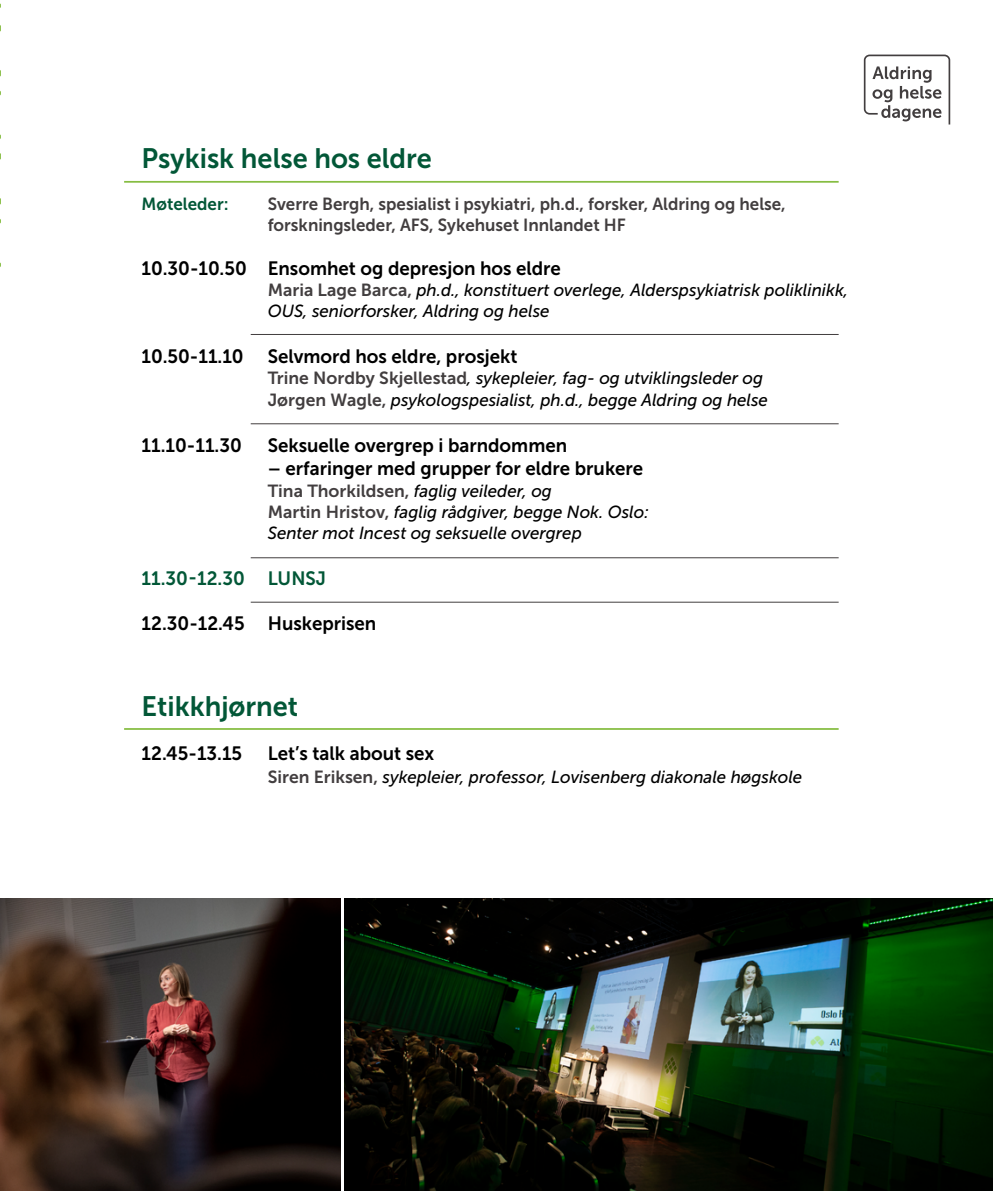
<style>
.page{position:relative;width:993px;height:1191px;background:#fff}
.page>*{position:absolute;margin:0;border:0;box-sizing:border-box;transform-origin:0 0}
.t1{font:28px "Museo Sans 700";color:#025737}
.t2{font:19.25px "Museo Sans 700";color:#000}
.t3{font:19.25px "Museo Sans 700";color:#025737}
.t4{font:italic 17.5px/21px "Museo Sans 500";color:#000}
.t5{font:17.5px/21px "Museo Sans 700";color:#423e3f}
.t6{font:17.5px "Museo Sans 700";color:#025737}
.s1{font-family:"Museo Sans 700";font-style:normal;color:#423e3f}
</style>
<div class="page">
<img style="left:0;top:898px;width:340px;height:293px">
<svg style="left:863px;top:55px;width:86px;height:69px"></svg>
<img style="left:344px;top:898px;width:648px;height:293px">
<hr style="left:251px;top:334px;width:587px;height:1px;background:#423e3f">
<hr style="left:251px;top:423px;width:587px;height:1px;background:#423e3f">
<hr style="left:251px;top:557px;width:587px;height:1px;background:#423e3f">
<hr style="left:251px;top:602px;width:587px;height:1px;background:#423e3f">
<hr style="left:124px;top:181px;width:714px;height:2px;background:#86bd42">
<hr style="left:124px;top:728px;width:714px;height:2px;background:#86bd42">
<h1 class="t1" style="left:142px;top:143px;width:292px">Psykisk helse hos eldre</h1>
<p class="t6" style="left:142px;top:194px;width:88px">Møteleder:</p>
<p class="t5" style="left:268px;top:194px;width:519px">Sverre Bergh, spesialist i psykiatri, ph.d., forsker, Aldring og helse, forskningsleder, AFS, Sykehuset Innlandet HF</p>
<p class="t2" style="left:142px;top:258px;width:420px">10.30-10.50 Ensomhet og depresjon hos eldre</p>
<p class="t4" style="left:268px;top:279px;width:582px"><span class="s1">Maria Lage Barca,</span> ph.d., konstituert overlege, Alderspsykiatrisk poliklinikk,<br>OUS, seniorforsker, Aldring og helse</p>
<p class="t2" style="left:142px;top:345px;width:377px">10.50-11.10 Selvmord hos eldre, prosjekt</p>
<p class="t4" style="left:268px;top:366px;width:501px;line-height:22.8px"><span class="s1">Trine Nordby Skjellestad</span>, sykepleier, fag- og utviklingsleder og<br><span class="s1">Jørgen Wagle,</span> psykologspesialist, ph.d., begge Aldring og helse</p>
<p class="t2" style="left:142px;top:434px;width:102px">11.10-11.30</p>
<p class="t2" style="left:268px;top:434px;width:301px">Seksuelle overgrep i barndommen</p>
<p class="t2" style="left:268px;top:457px;width:377px">– erfaringer med grupper for eldre brukere</p>
<p class="t4" style="left:268px;top:481px;width:383px"><span class="s1">Tina Thorkildsen,</span> faglig veileder, og<br><span class="s1">Martin Hristov,</span> faglig rådgiver, begge Nok. Oslo:<br>Senter mot Incest og seksuelle overgrep</p>
<p class="t3" style="left:142px;top:567px;width:186px">11.30-12.30 LUNSJ</p>
<p class="t2" style="left:142px;top:613px;width:236px">12.30-12.45 Huskeprisen</p>
<h1 class="t1" style="left:142px;top:691px;width:158px">Etikkhjørnet</h1>
<p class="t2" style="left:142px;top:742px;width:102px">12.45-13.15</p>
<p class="t2" style="left:268px;top:742px;width:168px">Let’s talk about sex</p>
<p class="t4" style="left:268px;top:766px;width:536px"><span class="s1">Siren Eriksen,</span> sykepleier, professor, Lovisenberg diakonale høgskole</p>
</div>
